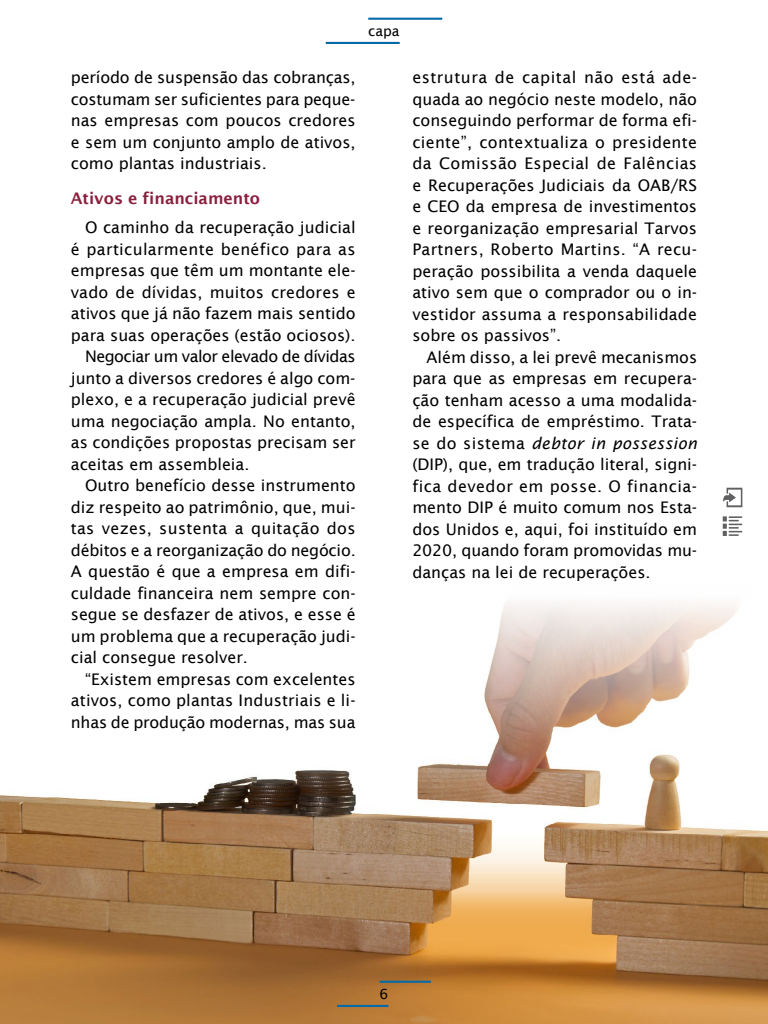
<style>
.page{position:relative;width:768px;height:1024px;background:#fff}
.page>*{position:absolute;margin:0;border:0;box-sizing:border-box;transform-origin:0 0}
.t1{font:16px/21.5px "Lucida Sans";color:#000;text-align:justify}
.t2{font:16px "Lucida Sans";letter-spacing:.02em;color:#000}
.t3{font:16px "Lucida Sans";letter-spacing:-.03em;color:#000}
.t4{font:600 16px "Lucida Sans";color:#8a1f3e}
.t5{font:14px "Lucida Sans";color:#000}
.s1{font-style:italic}
</style>
<div class="page">
<img style="left:0;top:603px;width:768px;height:421px">
<hr style="left:368px;top:18px;width:74px;height:2px;background:#046aa8">
<hr style="left:326px;top:42px;width:74px;height:2px;background:#046aa8">
<hr style="left:380px;top:981px;width:51px;height:2px;background:#046aa8">
<hr style="left:337px;top:1005px;width:51px;height:2px;background:#046aa8">
<svg style="left:723px;top:516px;width:19px;height:20px"></svg>
<svg style="left:723px;top:488px;width:19px;height:19px"></svg>
<p class="t1" style="left:71px;top:67px;width:286px;text-align:left">período de suspensão das cobranças, costumam ser suficientes para peque&shy;nas empresas com poucos credores e sem um conjunto amplo de ativos, como plantas industriais.</p>
<p class="t4" style="left:71px;top:190px;width:191px">Ativos e financiamento</p>
<p class="t1" style="left:85px;top:217px;width:272px">O caminho da recuperação judicial</p>
<p class="t2" style="left:71px;top:240px;width:286px">é particularmente benéfico para as</p>
<p class="t1" style="left:71px;top:260px;width:286px">empresas que têm um montante ele-</p>
<p class="t1" style="left:71px;top:281px;width:286px">vado de dívidas, muitos credores e</p>
<p class="t1" style="left:71px;top:303px;width:286px">ativos que já não fazem mais sentido</p>
<p class="t1" style="left:71px;top:324px;width:286px">para suas operações (estão ociosos).</p>
<p class="t3" style="left:85px;top:347px;width:272px">Negociar um valor elevado de dívidas</p>
<p class="t1" style="left:71px;top:367px;width:286px">junto a diversos credores é algo com-</p>
<p class="t1" style="left:71px;top:389px;width:286px">plexo, e a recuperação judicial prevê</p>
<p class="t1" style="left:71px;top:410px;width:286px">uma negociação ampla. No entanto,</p>
<p class="t1" style="left:71px;top:432px;width:286px">as condições propostas precisam ser</p>
<p class="t1" style="left:71px;top:453px;width:180px">aceitas em assembleia.</p>
<p class="t1" style="left:85px;top:475px;width:272px">Outro benefício desse instrumento</p>
<p class="t1" style="left:71px;top:496px;width:286px">diz respeito ao patrimônio, que, mui-</p>
<p class="t2" style="left:71px;top:519px;width:286px">tas vezes, sustenta a quitação dos</p>
<p class="t1" style="left:71px;top:539px;width:286px">débitos e a reorganização do negócio.</p>
<p class="t1" style="left:71px;top:561px;width:286px">A questão é que a empresa em difi-</p>
<p class="t1" style="left:71px;top:582px;width:286px">culdade financeira nem sempre con-</p>
<p class="t1" style="left:71px;top:604px;width:286px">segue se desfazer de ativos, e esse é</p>
<p class="t1" style="left:71px;top:625px;width:286px">um problema que a recuperação judi-</p>
<p class="t1" style="left:71px;top:647px;width:179px">cial consegue resolver.</p>
<p class="t1" style="left:85px;top:668px;width:272px">“Existem empresas com excelentes</p>
<p class="t1" style="left:71px;top:690px;width:286px">ativos, como plantas Industriais e li-</p>
<p class="t1" style="left:71px;top:711px;width:286px">nhas de produção modernas, mas sua</p>
<p class="t5" style="left:368px;top:23px;width:33px">capa</p>
<p class="t1" style="left:412px;top:67px;width:286px">estrutura de capital não está ade&shy;quada ao negócio neste modelo, não conseguindo performar de forma efi&shy;ciente”, contextualiza o presidente da Comissão Especial de Falências e Recuperações Judiciais da OAB/RS e CEO da empresa de investimentos e reorganização empresarial Tarvos Partners, Roberto Martins. “A recu&shy;peração possibilita a venda daquele ativo sem que o comprador ou o in&shy;vestidor assuma a responsabilidade sobre os passivos”.</p>
<p class="t1" style="left:412px;top:346px;width:286px;text-indent:14px">Além disso, a lei prevê mecanismos para que as empresas em recupera&shy;ção tenham acesso a uma modalida&shy;de específica de empréstimo. Trata&shy;se do sistema <span class="s1">debtor in possession </span>(DIP), que, em tradução literal, signi&shy;fica devedor em posse. O financia&shy;mento DIP é muito comum nos Esta&shy;dos Unidos e, aqui, foi instituído em 2020, quando foram promovidas mu&shy;danças na lei de recuperações.</p>
<p class="t5" style="left:380px;top:986px;width:10px">6</p>
</div>
